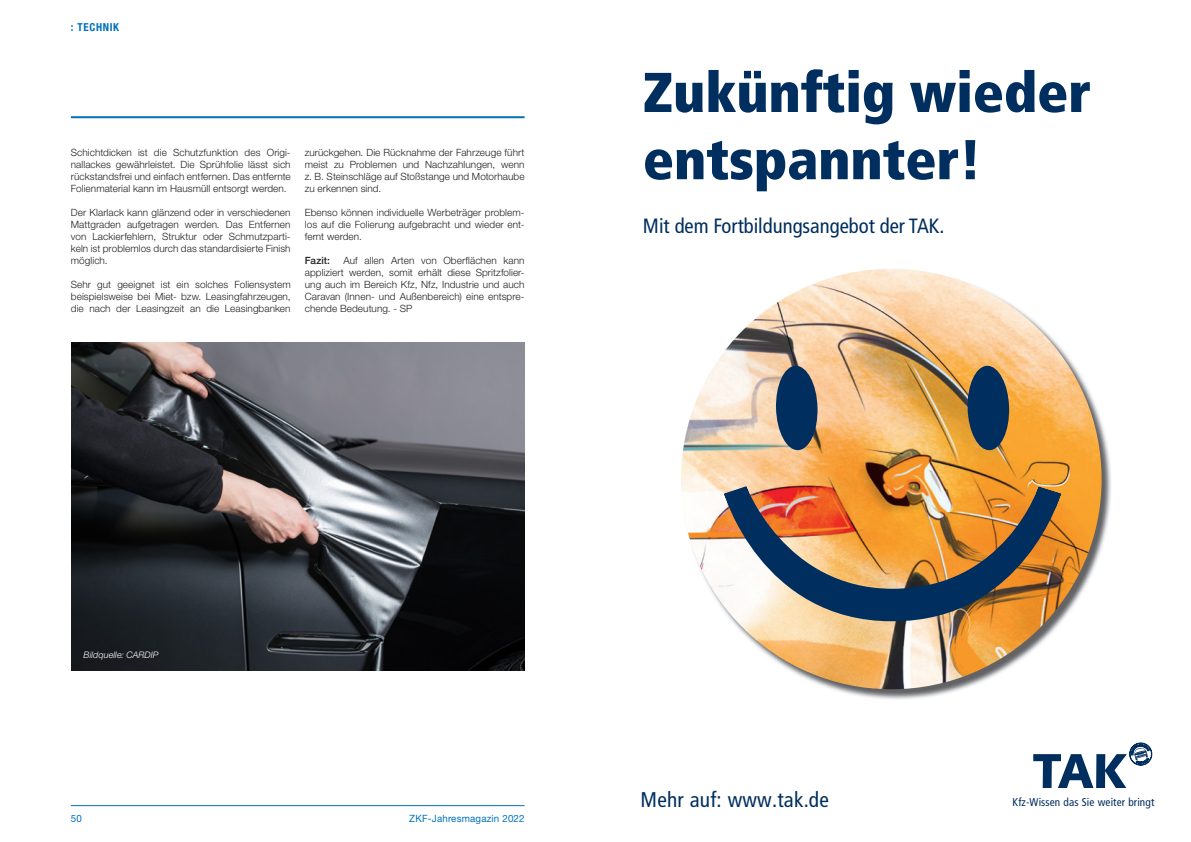
<style>
.page{position:relative;width:1191px;height:842px;background:#fff}
.page>*{position:absolute;margin:0;border:0;box-sizing:border-box;transform-origin:0 0}
.t1{font:900 condensed 56px/67.2px "Frutiger";color:#002e5e}
.t2{font:condensed 21.3px "Frutiger";letter-spacing:.01em;color:#002e5e}
.t3{font:condensed 20.6px "Frutiger";color:#002e5e}
.t4{font:condensed 11.3px "Frutiger";letter-spacing:.01em;color:#002e5e}
.t5{font:700 condensed 11px "Helvetica Neue LT Std";letter-spacing:.06em;color:#0072bc}
.t6{font:300 10px/12px "Helvetica Neue LT Std";letter-spacing:.005em;color:#231f20;text-align:justify}
.t7{font:10px "Helvetica Neue LT Std";letter-spacing:.02em;color:#0072bc}
.t8{font:500 10px "Helvetica Neue LT Std";letter-spacing:.005em;color:#231f20}
.t9{font:italic 300 9px "Helvetica Neue LT Std";letter-spacing:.01em;color:#fff}
</style>
<div class="page">
<hr style="left:71px;top:805px;width:453px;height:1px;background:#0072bc">
<img style="left:681px;top:269px;width:472px;height:519px">
<img style="left:72px;top:342px;width:453px;height:329px">
<hr style="left:71px;top:116px;width:453px;height:2px;background:#0072bc">
<p class="t5" style="left:71px;top:20px;width:50px">: TECHNIK</p>
<p class="t6" style="left:71px;top:146px;width:221px">Schichtdicken ist die Schutzfunktion des Origi&shy;nallackes gewährleistet. Die Sprühfolie lässt sich rückstandsfrei und einfach entfernen. Das entfernte Folienmaterial kann im Hausmüll entsorgt werden.</p>
<p class="t6" style="left:71px;top:206px;width:221px">Der Klarlack kann glänzend oder in verschiedenen Mattgraden aufgetragen werden. Das Entfernen von Lackierfehlern, Struktur oder Schmutzparti&shy;keln ist problemlos durch das standardisierte Finish möglich.</p>
<p class="t6" style="left:71px;top:278px;width:221px">Sehr gut geeignet ist ein solches Foliensystem beispielsweise bei Miet- bzw. Leasingfahrzeugen, die nach der Leasingzeit an die Leasingbanken</p>
<p class="t6" style="left:305px;top:146px;width:221px">zurückgehen. Die Rücknahme der Fahrzeuge führt meist zu Problemen und Nachzahlungen, wenn z. B. Steinschläge auf Stoßstange und Motorhaube zu erkennen sind.</p>
<p class="t6" style="left:305px;top:206px;width:221px">Ebenso können individuelle Werbeträger problem&shy;los auf die Folierung aufgebracht und wieder ent&shy;fernt werden.</p>
<p class="t8" style="left:305px;top:254px;width:27px">Fazit:</p>
<p class="t6" style="left:305px;top:254px;width:221px;text-indent:39px">Auf allen Arten von Oberflächen kann appliziert werden, somit erhält diese Spritzfolier&shy;ung auch im Bereich Kfz, Nfz, Industrie und auch Caravan (Innen- und Außenbereich) eine entspre&shy;chende Bedeutung. - SP</p>
<h1 class="t1" style="left:643px;top:59px;width:450px">Zukünftig wieder entspannter!</h1>
<h3 class="t3" style="left:643px;top:213px;width:303px">Mit dem Fortbildungsangebot der TAK.</h3>
<p class="t9" style="left:84px;top:650px;width:76px">Bildquelle: CARDIP</p>
<p class="t7" style="left:71px;top:813px;width:12px">50</p>
<p class="t7" style="left:409px;top:813px;width:117px">ZKF-Jahresmagazin 2022</p>
<h2 class="t2" style="left:640px;top:787px;width:190px">Mehr auf: www.tak.de</h2>
<p class="t4" style="left:1012px;top:795px;width:143px">Kfz-Wissen das Sie weiter bringt</p>
</div>
